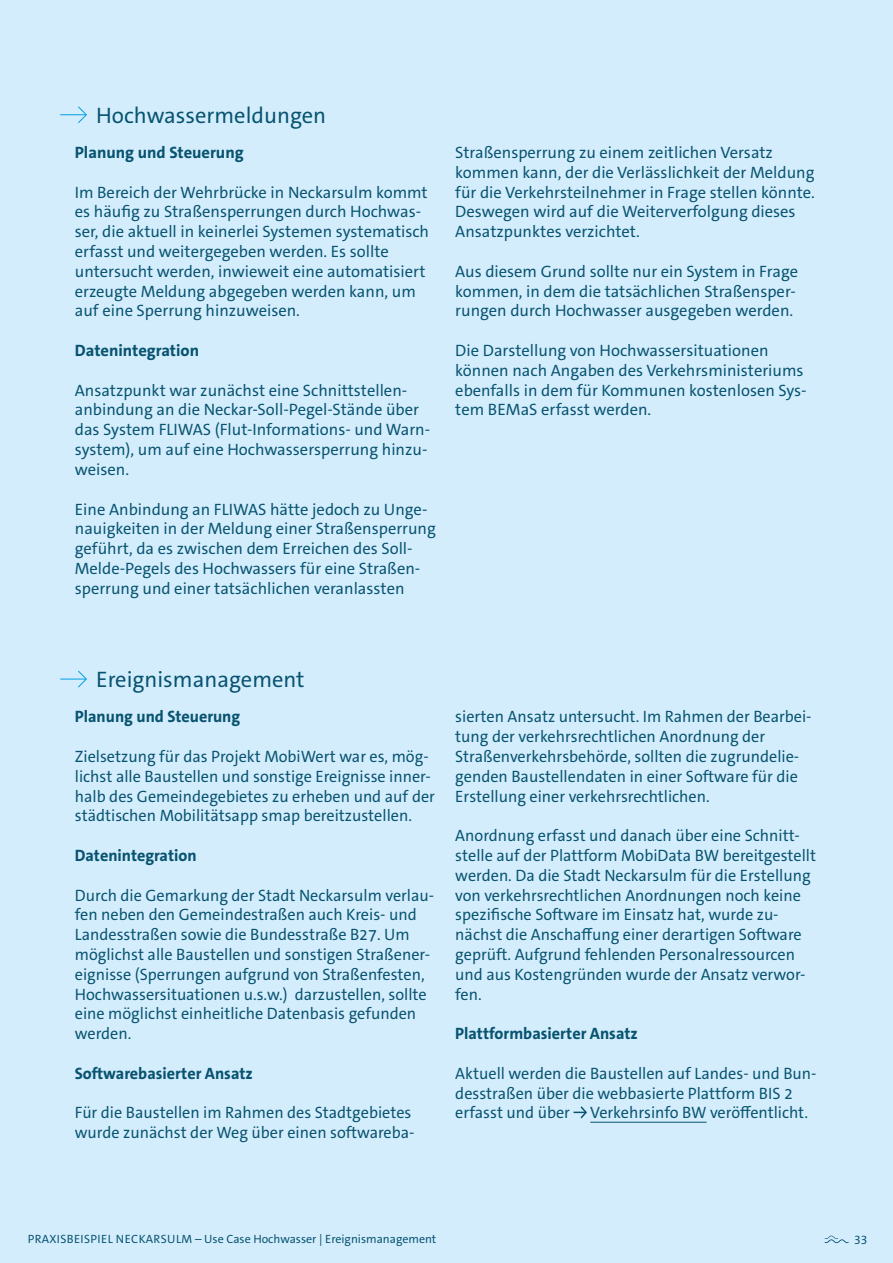
<style>
.page{position:relative;width:893px;height:1263px;background:#d4edfc}
.page>*{position:absolute;margin:0;border:0;box-sizing:border-box;transform-origin:0 0}
.t1{font:22.5px "The Sans Office";color:#075370}
.t2{font:16.5px/19.8px "The Sans Office";color:#075370}
.t3{font:700 16.5px "The Sans Office";color:#075370}
.t4{font:12px "The Sans Office";color:#075370}
</style>
<div class="page">
<svg style="left:60px;top:106px;width:27px;height:17px"></svg>
<svg style="left:60px;top:670px;width:27px;height:18px"></svg>
<hr style="left:590px;top:1122px;width:117px;height:1px;background:#075370">
<svg style="left:573px;top:1106px;width:14px;height:13px"></svg>
<svg style="left:825px;top:1235px;width:24px;height:8px"></svg>
<h1 class="t1" style="left:96px;top:101px;width:232px">Hochwassermeldungen</h1>
<p class="t3" style="left:75px;top:142px;width:170px">Planung und Steuerung</p>
<p class="t2" style="left:75px;top:182px;width:356px">Im Bereich der Wehrbrücke in Neckarsulm kommt es häufig zu Straßensperrungen durch Hochwas&shy;ser, die aktuell in keinerlei Systemen systematisch erfasst und weitergegeben werden. Es sollte untersucht werden, inwieweit eine automatisiert erzeugte Meldung abgegeben werden kann, um auf eine Sperrung hinzuweisen.</p>
<p class="t3" style="left:75px;top:340px;width:126px">Datenintegration</p>
<p class="t2" style="left:75px;top:380px;width:357px">Ansatzpunkt war zunächst eine Schnittstellen&shy;anbindung an die Neckar-Soll-Pegel-Stände über das System FLIWAS (Flut-Informations- und Warn&shy;system), um auf eine Hochwassersperrung hinzu&shy;weisen.</p>
<p class="t2" style="left:75px;top:499px;width:363px">Eine Anbindung an FLIWAS hätte jedoch zu Unge&shy;nauigkeiten in der Meldung einer Straßensperrung geführt, da es zwischen dem Erreichen des Soll-Melde-Pegels des Hochwassers für eine Straßen&shy;sperrung und einer tatsächlichen veranlassten</p>
<p class="t2" style="left:455px;top:143px;width:361px">Straßensperrung zu einem zeitlichen Versatz kommen kann, der die Verlässlichkeit der Meldung für die Verkehrsteilnehmer in Frage stellen könnte.<br>Deswegen wird auf die Weiterverfolgung dieses Ansatzpunktes verzichtet.</p>
<p class="t2" style="left:455px;top:261px;width:344px">Aus diesem Grund sollte nur ein System in Frage kommen, in dem die tatsächlichen Straßensper&shy;rungen durch Hochwasser ausgegeben werden.</p>
<p class="t2" style="left:455px;top:341px;width:353px">Die Darstellung von Hochwassersituationen können nach Angaben des Verkehrsministeriums ebenfalls in dem für Kommunen kostenlosen Sys&shy;tem BEMaS erfasst werden.</p>
<h1 class="t1" style="left:96px;top:665px;width:210px">Ereignismanagement</h1>
<p class="t3" style="left:75px;top:706px;width:167px">Planung und Steuerung</p>
<p class="t2" style="left:75px;top:747px;width:362px">Zielsetzung für das Projekt MobiWert war es, mög&shy;lichst alle Baustellen und sonstige Ereignisse inner&shy;halb des Gemeindegebietes zu erheben und auf der städtischen Mobilitätsapp smap bereitzustellen.</p>
<p class="t3" style="left:75px;top:845px;width:123px">Datenintegration</p>
<p class="t2" style="left:75px;top:885px;width:361px">Durch die Gemarkung der Stadt Neckarsulm verlau&shy;fen neben den Gemeindestraßen auch Kreis- und Landesstraßen sowie die Bundesstraße B27. Um möglichst alle Baustellen und sonstigen Straßener&shy;eignisse (Sperrungen aufgrund von Straßenfesten, Hochwassersituationen u.s.w.) darzustellen, sollte eine möglichst einheitliche Datenbasis gefunden werden.</p>
<p class="t3" style="left:75px;top:1062px;width:179px">Softwarebasierter Ansatz</p>
<p class="t2" style="left:75px;top:1103px;width:341px">Für die Baustellen im Rahmen des Stadtgebietes wurde zunächst der Weg über einen softwareba-</p>
<p class="t2" style="left:455px;top:707px;width:358px">sierten Ansatz untersucht. Im Rahmen der Bearbei&shy;tung der verkehrsrechtlichen Anordnung der Straßenverkehrsbehörde, sollten die zugrundelie&shy;genden Baustellendaten in einer Software für die Erstellung einer verkehrsrechtlichen.</p>
<p class="t2" style="left:455px;top:826px;width:362px">Anordnung erfasst und danach über eine Schnitt&shy;stelle auf der Plattform MobiData BW bereitgestellt werden. Da die Stadt Neckarsulm für die Erstellung von verkehrsrechtlichen Anordnungen noch keine spezifische Software im Einsatz hat, wurde zu&shy;nächst die Anschaffung einer derartigen Software geprüft. Aufgrund fehlenden Personalressourcen und aus Kostengründen wurde der Ansatz verwor&shy;fen.</p>
<p class="t3" style="left:455px;top:1023px;width:184px">Plattformbasierter Ansatz</p>
<p class="t2" style="left:455px;top:1063px;width:363px">Aktuell werden die Baustellen auf Landes- und Bun&shy;desstraßen über die webbasierte Plattform BIS 2 erfasst und über Verkehrsinfo BW veröffentlicht.</p>
<p class="t4" style="left:28px;top:1231px;width:410px">PRAXISBEISPIEL NECKARSULM – Use Case Hochwasser | Ereignismanagement</p>
<p class="t4" style="left:854px;top:1231px;width:15px">33</p>
</div>
